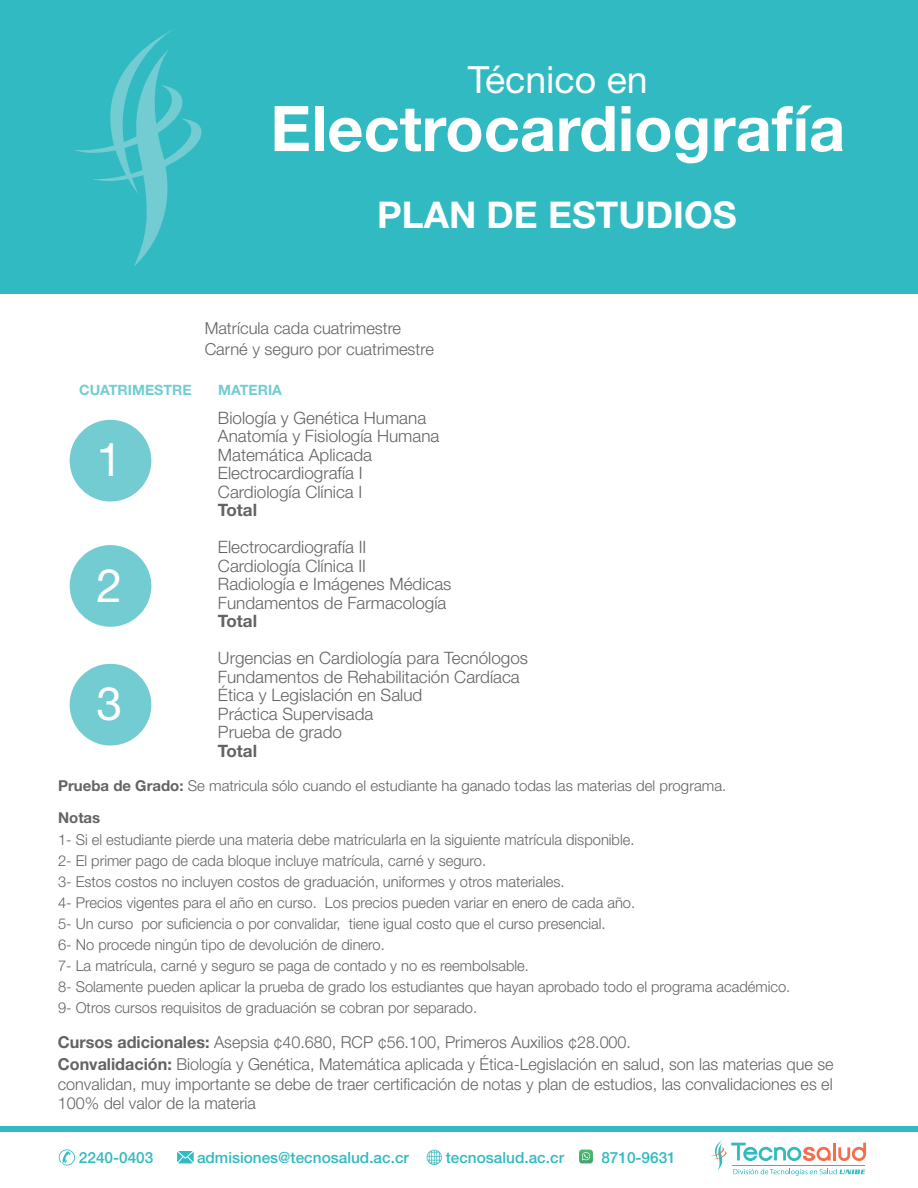
<style>
.page{position:relative;width:918px;height:1188px;background:#fff}
.page>*{position:absolute;margin:0;border:0;box-sizing:border-box;transform-origin:0 0}
.t1{font:700 63px "Helvetica Neue LT Std";color:#fff}
.t2{font:46.35px "Helvetica Neue LT Std";color:#fff}
.t3{font:37.5px "Helvetica Neue LT Std";color:#fff}
.t4{font:700 36.9px "Helvetica Neue LT Std";color:#fff}
.t5{font:300 17.1px/18.5px "Helvetica Neue LT Std";color:#636366}
.t6{font:700 17.1px "Helvetica Neue LT Std";color:#636366}
.t7{font:300 16.5px/21px "Helvetica Neue LT Std";color:#636366}
.t8{font:500 15.45px "Helvetica Neue LT Std";color:#31bac1}
.t9{font:300 15px/21px "Helvetica Neue LT Std";color:#636366}
.t10{font:700 14.25px "Helvetica Neue LT Std";color:#72ccd2}
.s1{font-weight:700}
</style>
<div class="page">
<div style="left:0;top:0;width:918px;height:294px;background:#31bac1"></div>
<svg style="left:74px;top:29px;width:128px;height:237px"></svg>
<div style="left:70px;top:420px;width:81px;height:82px;background:#72ccd2;border-radius:50%"></div>
<div style="left:70px;top:545px;width:81px;height:82px;background:#72ccd2;border-radius:50%"></div>
<div style="left:70px;top:664px;width:81px;height:82px;background:#72ccd2;border-radius:50%"></div>
<div style="left:0;top:1126px;width:918px;height:6px;background:#31bac1"></div>
<svg style="left:177px;top:1151px;width:17px;height:12px"></svg>
<svg style="left:427px;top:1150px;width:15px;height:15px"></svg>
<svg style="left:59px;top:1149px;width:16px;height:17px"></svg>
<svg style="left:579px;top:1150px;width:14px;height:13px"></svg>
<svg style="left:711px;top:1140px;width:155px;height:36px"></svg>
<h3 class="t3" style="left:468px;top:57px;width:181px">Técnico en</h3>
<h1 class="t1" style="left:270px;top:90px;width:576px">Electrocardiografía</h1>
<h3 class="t4" style="left:377px;top:192px;width:361px">PLAN DE ESTUDIOS</h3>
<p class="t7" style="left:205px;top:317px;width:231px">Matrícula cada cuatrimestre<br>Carné y seguro por cuatrimestre</p>
<p class="t10" style="left:79px;top:382px;width:114px">CUATRIMESTRE</p>
<p class="t10" style="left:218px;top:382px;width:65px">MATERIA</p>
<h2 class="t2" style="left:96px;top:432px;width:27px">1</h2>
<h2 class="t2" style="left:96px;top:557px;width:27px">2</h2>
<h2 class="t2" style="left:96px;top:676px;width:27px">3</h2>
<p class="t5" style="left:218px;top:408px;width:223px">Biología y Genética Humana<br>Anatomía y Fisiología Humana<br>Matemática Aplicada<br>Electrocardiografía I<br>Cardiología Clínica I</p>
<p class="t6" style="left:218px;top:500px;width:41px">Total</p>
<p class="t5" style="left:218px;top:538px;width:235px">Electrocardiografía II<br>Cardiología Clínica II<br>Radiología e Imágenes Médicas<br>Fundamentos de Farmacología</p>
<p class="t6" style="left:218px;top:611px;width:41px">Total</p>
<p class="t5" style="left:218px;top:649px;width:312px">Urgencias en Cardiología para Tecnólogos<br>Fundamentos de Rehabilitación Cardíaca<br>Ética y Legislación en Salud<br>Práctica Supervisada<br>Prueba de grado</p>
<p class="t6" style="left:218px;top:740px;width:41px">Total</p>
<p class="t9" style="left:58px;top:770px;width:670px;line-height:31.5px"><span class="s1">Prueba de Grado:</span> Se matricula sólo cuando el estudiante ha ganado todas las materias del programa.<br><span class="s1">Notas</span></p>
<p class="t9" style="left:58px;top:829px;width:734px">1- Si el estudiante pierde una materia debe matricularla en la siguiente matrícula disponible.<br>2- El primer pago de cada bloque incluye matrícula, carné y seguro.<br>3- Estos costos no incluyen costos de graduación, uniformes y otros materiales.<br>4- Precios vigentes para el año en curso. Los precios pueden variar en enero de cada año.<br>5- Un curso por suficiencia o por convalidar, tiene igual costo que el curso presencial.<br>6- No procede ningún tipo de devolución de dinero.<br>7- La matrícula, carné y seguro se paga de contado y no es reembolsable.<br>8- Solamente pueden aplicar la prueba de grado los estudiantes que hayan aprobado todo el programa académico.<br>9- Otros cursos requisitos de graduación se cobran por separado.</p>
<p class="t7" style="left:58px;top:1030px;width:777px;line-height:22.5px"><span class="s1">Cursos adicionales:</span> Asepsia ¢40.680, RCP ¢56.100, Primeros Auxilios ¢28.000.<br><span class="s1">Convalidación:</span> Biología y Genética, Matemática aplicada y Ética-Legislación en salud, son las materias que se</p>
<p class="t7" style="left:58px;top:1074px;width:776px;line-height:19.5px">convalidan, muy importante se debe de traer certificación de notas y plan de estudios, las convalidaciones es el<br>100% del valor de la materia</p>
<p class="t8" style="left:79px;top:1148px;width:76px">2240-0403</p>
<p class="t8" style="left:197px;top:1148px;width:213px">admisiones@tecnosalud.ac.cr</p>
<p class="t8" style="left:446px;top:1148px;width:120px">tecnosalud.ac.cr</p>
<p class="t8" style="left:601px;top:1148px;width:76px">8710-9631</p>
</div>
